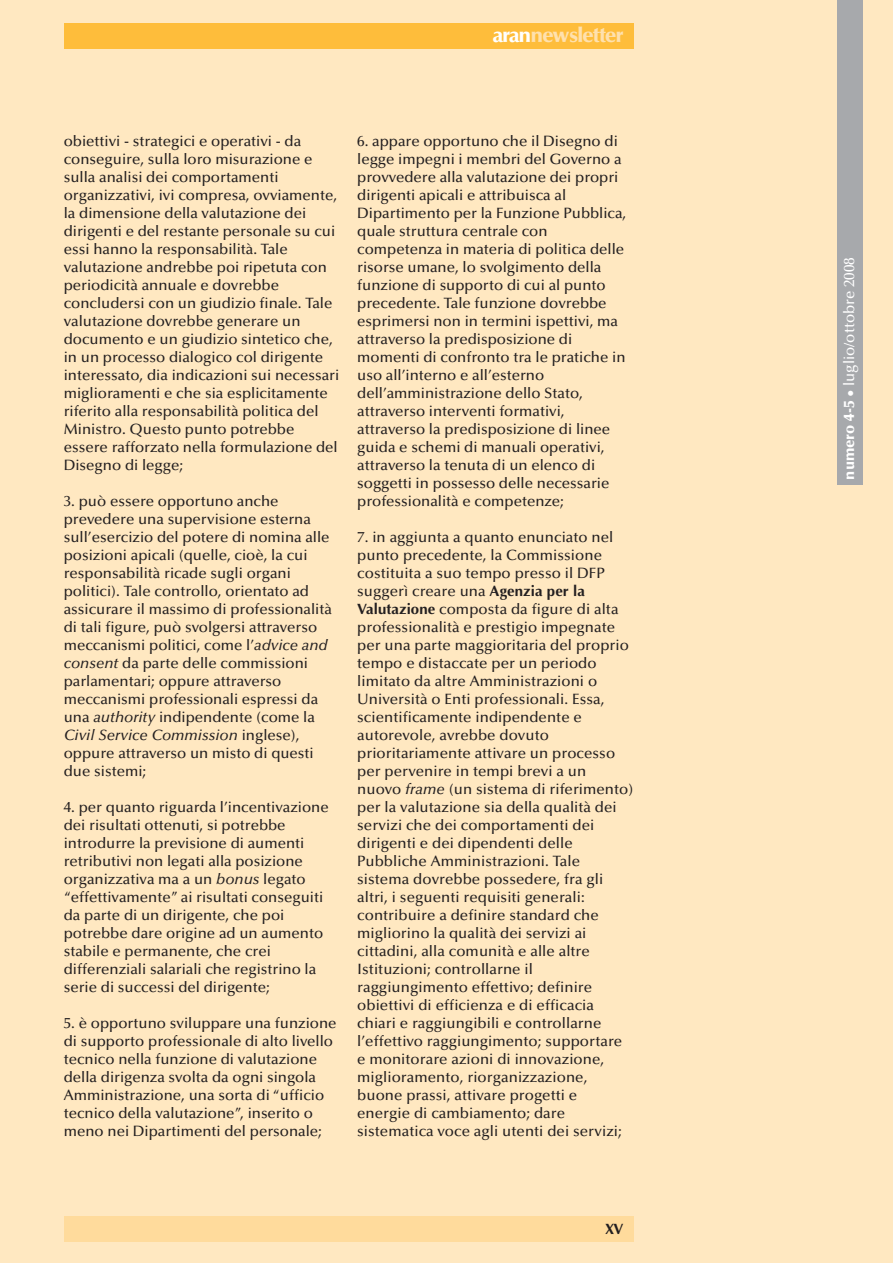
<style>
.page{position:relative;width:893px;height:1263px;background:#ffe8c1}
.page>*{position:absolute;margin:0;border:0;box-sizing:border-box;transform-origin:0 0}
.t1{font:900 21px "Optima";letter-spacing:-.05em;color:#ffe1ae}
.t2{font:500 15px/18px "Optima";color:#231f20}
.t3{font:500 15px "Optima";color:#fff}
.t4{font:700 15px "Optima";color:#231f20}
.s1{color:#fff}
.s2{font-style:italic}
.s3{font-weight:700}
.s4{font-weight:900}
</style>
<div class="page">
<div style="left:838px;top:0;width:25px;height:485px;background:#a7a9ac"></div>
<div style="left:64px;top:1216px;width:570px;height:26px;background:#ffdb9c"></div>
<div style="left:64px;top:23px;width:570px;height:26px;background:#febd3b"></div>
<h1 class="t1" style="left:493px;top:26px;width:132px"><span class="s1">aran</span>newsletter</h1>
<p class="t2" style="left:64px;top:133px;width:277px">obiettivi - strategici e operativi - da conseguire, sulla loro misurazione e sulla analisi dei comportamenti organizzativi, ivi compresa, ovviamente, la dimensione della valutazione dei dirigenti e del restante personale su cui essi hanno la responsabilità. Tale valutazione andrebbe poi ripetuta con periodicità annuale e dovrebbe concludersi con un giudizio finale. Tale valutazione dovrebbe generare un documento e un giudizio sintetico che, in un processo dialogico col dirigente interessato, dia indicazioni sui necessari miglioramenti e che sia esplicitamente riferito alla responsabilità politica del Ministro. Questo punto potrebbe essere rafforzato nella formulazione del Disegno di legge;</p>
<p class="t2" style="left:64px;top:493px;width:270px">3. può essere opportuno anche prevedere una supervisione esterna sull’esercizio del potere di nomina alle posizioni apicali (quelle, cioè, la cui responsabilità ricade sugli organi politici). Tale controllo, orientato ad assicurare il massimo di professionalità di tali figure, può svolgersi attraverso meccanismi politici, come l’<span class="s2">advice and consent</span> da parte delle commissioni parlamentari; oppure attraverso meccanismi professionali espressi da una <span class="s2">authority</span> indipendente (come la <span class="s2">Civil Service Commission</span> inglese), oppure attraverso un misto di questi due sistemi;</p>
<p class="t2" style="left:64px;top:799px;width:266px">4. per quanto riguarda l’incentivazione dei risultati ottenuti, si potrebbe introdurre la previsione di aumenti retributivi non legati alla posizione organizzativa ma a un <span class="s2">bonus</span> legato “effettivamente” ai risultati conseguiti da parte di un dirigente, che poi potrebbe dare origine ad un aumento stabile e permanente, che crei differenziali salariali che registrino la serie di successi del dirigente;</p>
<p class="t2" style="left:64px;top:1015px;width:274px">5. è opportuno sviluppare una funzione di supporto professionale di alto livello tecnico nella funzione di valutazione della dirigenza svolta da ogni singola Amministrazione, una sorta di “ufficio tecnico della valutazione”, inserito o meno nei Dipartimenti del personale;</p>
<p class="t2" style="left:357px;top:133px;width:271px">6. appare opportuno che il Disegno di legge impegni i membri del Governo a provvedere alla valutazione dei propri dirigenti apicali e attribuisca al Dipartimento per la Funzione Pubblica, quale struttura centrale con competenza in materia di politica delle risorse umane, lo svolgimento della funzione di supporto di cui al punto precedente. Tale funzione dovrebbe esprimersi non in termini ispettivi, ma attraverso la predisposizione di momenti di confronto tra le pratiche in uso all’interno e all’esterno dell’amministrazione dello Stato, attraverso interventi formativi, attraverso la predisposizione di linee guida e schemi di manuali operativi, attraverso la tenuta di un elenco di soggetti in possesso delle necessarie professionalità e competenze;</p>
<p class="t2" style="left:357px;top:529px;width:278px">7. in aggiunta a quanto enunciato nel punto precedente, la Commissione costituita a suo tempo presso il DFP suggerì creare una <span class="s3">Agenzia per la Valutazione</span> composta da figure di alta professionalità e prestigio impegnate per una parte maggioritaria del proprio tempo e distaccate per un periodo limitato da altre Amministrazioni o Università o Enti professionali. Essa, scientificamente indipendente e autorevole, avrebbe dovuto prioritariamente attivare un processo per pervenire in tempi brevi a un nuovo <span class="s2">frame</span> (un sistema di riferimento) per la valutazione sia della qualità dei servizi che dei comportamenti dei dirigenti e dei dipendenti delle Pubbliche Amministrazioni. Tale sistema dovrebbe possedere, fra gli altri, i seguenti requisiti generali: contribuire a definire standard che migliorino la qualità dei servizi ai cittadini, alla comunità e alle altre Istituzioni; controllarne il raggiungimento effettivo; definire obiettivi di efficienza e di efficacia chiari e raggiungibili e controllarne l’effettivo raggiungimento; supportare e monitorare azioni di innovazione, miglioramento, riorganizzazione, buone prassi, attivare progetti e energie di cambiamento; dare sistematica voce agli utenti dei servizi;</p>
<p class="t4" style="left:605px;top:1223px;width:20px">XV</p>
<p class="t3" style="left:843px;top:480px;width:224px;rotate:-90deg"><span class="s4">numero 4-5</span> • luglio/ottobre 2008</p>
</div>
